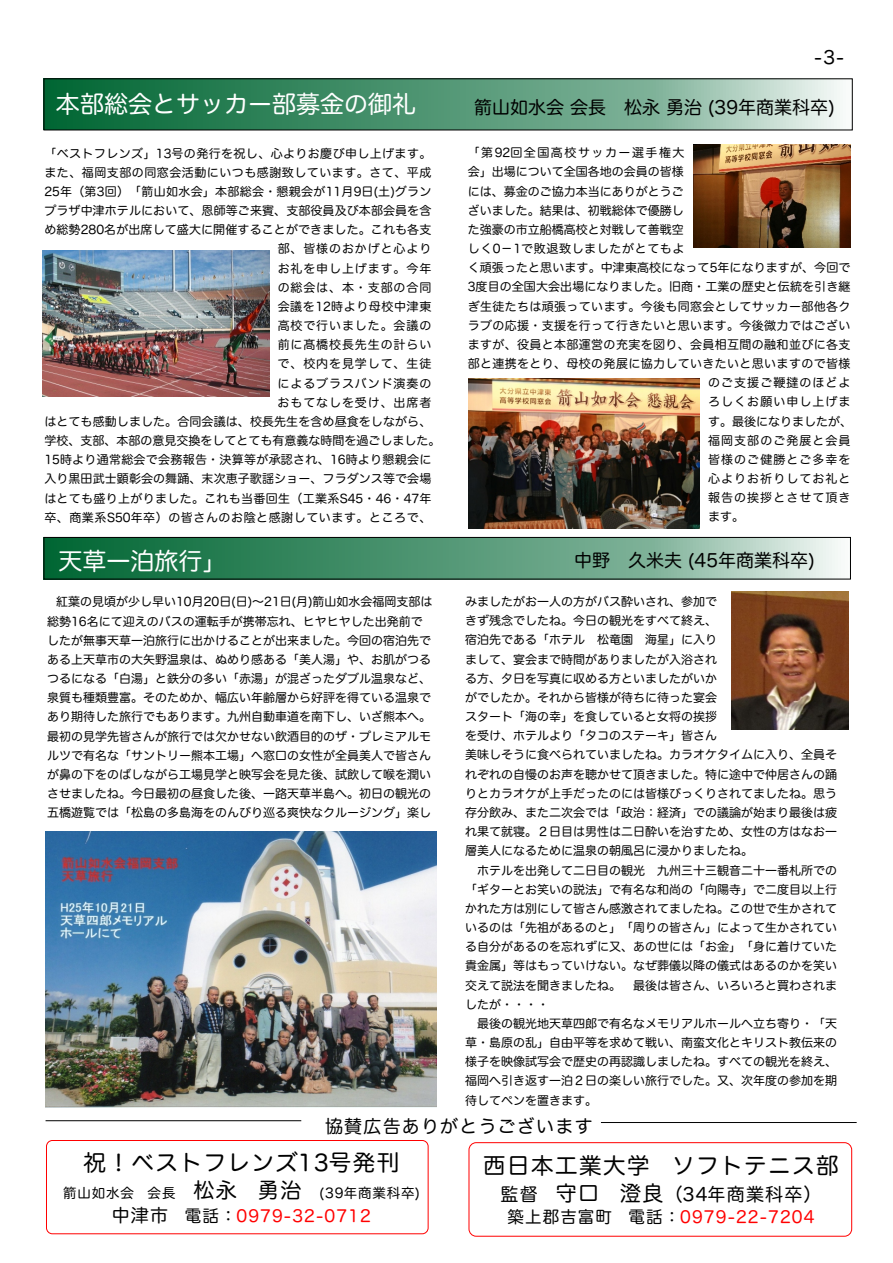
<style>
.page{position:relative;width:893px;height:1263px;background:#fff}
.page>*{position:absolute;margin:0;border:0;box-sizing:border-box;transform-origin:0 0}
.t1{font:24px "Hira Maru Pro W4";color:#fff}
.t2{font:22.5px "Hira Maru Pro W4";letter-spacing:.065em;color:#000}
.t3{font:18px "Hira Maru Pro W4";color:#000}
.t4{font:18px "Hira Maru Pro W4";letter-spacing:.065em;color:#000}
.t5{font:16.5px "Hira Maru Pro W4";letter-spacing:.065em;color:#f00}
.t6{font:13.5px "Hira Maru Pro W4";letter-spacing:.065em;color:#000}
.t7{font:12px/19.2px "Hira Maru Pro W4";color:#000}
.t8{font:12px "Hira Maru Pro W4";letter-spacing:.03em;color:#000}
.t9{font:12px "Hira Maru Pro W4";letter-spacing:.025em;color:#000}
.t10{font:12px "Hira Maru Pro W4";letter-spacing:.075em;color:#000}
.t11{font:12px "Hira Maru Pro W4";letter-spacing:.085em;color:#000}
.t12{font:12px "Hira Maru Pro W4";letter-spacing:.035em;color:#000}
.t13{font:12px "Hira Maru Pro W4";letter-spacing:.045em;color:#000}
.t14{font:12px "Hira Maru Pro W4";letter-spacing:.04em;color:#000}
.t15{font:12px "Hira Maru Pro W4";letter-spacing:.05em;color:#000}
.t16{font:12px "Hira Maru Pro W4";letter-spacing:.125em;color:#000}
.s1{font-size:21px}
.s2{font-size:18px;color:#000}
.s3{color:#000}
</style>
<div class="page">
<svg style="left:46px;top:539px;width:792px;height:38px;background:#5b9d7c"></svg>
<div style="left:44px;top:537px;width:807px;height:42px;border:1px solid #000"></div>
<hr style="left:46px;top:1120px;width:255px;height:1px;background:#000">
<svg style="left:46px;top:80px;width:794px;height:48px;background:#5b9d7c"></svg>
<div style="left:44px;top:78px;width:809px;height:52px;border:1px solid #000"></div>
<hr style="left:601px;top:1122px;width:256px;height:1px;background:#000">
<img style="left:693px;top:145px;width:157px;height:103px">
<img style="left:43px;top:250px;width:226px;height:146px">
<img style="left:468px;top:379px;width:232px;height:149px">
<div style="left:46px;top:1140px;width:383px;height:94px;border:1px solid #f00;border-radius:6px"></div>
<div style="left:469px;top:1142px;width:383px;height:94px;border:1px solid #f00;border-radius:7px"></div>
<img style="left:46px;top:831px;width:391px;height:276px">
<img style="left:732px;top:592px;width:116px;height:137px">
<h3 class="t3" style="left:814px;top:48px;width:32px">-3-</h3>
<h1 class="t1" style="left:56px;top:92px;width:362px">本部総会とサッカー部募金の御礼</h1>
<h3 class="t3" style="left:474px;top:98px;width:362px">箭山如水会会長　松永勇治 (39年商業科卒)</h3>
<p class="t12" style="left:44px;top:147px;width:388px">「ベストフレンズ」13号の発行を祝し、心よりお慶び申し上げます。</p>
<p class="t14" style="left:44px;top:166px;width:388px">また、福岡支部の同窓会活動にいつも感謝致しています。さて、平成</p>
<p class="t9" style="left:44px;top:185px;width:388px">25年（第3回）「箭山如水会」本部総会・懇親会が11月9日(土)グラン</p>
<p class="t7" style="left:44px;top:201px;width:388px">プラザ中津ホテルにおいて、恩師等ご来賓、支部役員及び本部会員を含</p>
<p class="t7" style="left:44px;top:220px;width:388px">め総勢280名が出席して盛大に開催することができました。これも各支</p>
<p class="t10" style="left:278px;top:243px;width:155px">部、皆様のおかげと心より</p>
<p class="t10" style="left:278px;top:262px;width:155px">お礼を申し上げます。今年</p>
<p class="t10" style="left:278px;top:281px;width:155px">の総会は、本・支部の合同</p>
<p class="t15" style="left:278px;top:300px;width:155px">会議を12時より母校中津東</p>
<p class="t10" style="left:278px;top:320px;width:155px">高校で行いました。会議の</p>
<p class="t10" style="left:278px;top:339px;width:155px">前に髙橋校長先生の計らい</p>
<p class="t10" style="left:278px;top:358px;width:155px">で、校内を見学して、生徒</p>
<p class="t10" style="left:278px;top:377px;width:155px">によるブラスバンド演奏の</p>
<p class="t10" style="left:278px;top:396px;width:155px">おもてなしを受け、出席者</p>
<p class="t7" style="left:44px;top:412px;width:388px">はとても感動しました。合同会議は、校長先生を含め昼食をしながら、</p>
<p class="t7" style="left:44px;top:431px;width:397px">学校、支部、本部の意見交換をしてとても有意義な時間を過ごしました。</p>
<p class="t9" style="left:44px;top:454px;width:388px">15時より通常総会で会務報告・決算等が承認され、16時より懇親会に</p>
<p class="t7" style="left:44px;top:469px;width:388px">入り黒田武士顕彰会の舞踊、末次恵子歌謡ショー、フラダンス等で会場</p>
<p class="t9" style="left:44px;top:492px;width:388px">はとても盛り上がりました。これも当番回生（工業系S45・46・47年</p>
<p class="t13" style="left:44px;top:511px;width:388px">卒、商業系S50年卒）の皆さんのお陰と感謝しています。ところで、</p>
<h1 class="t1" style="left:59px;top:548px;width:169px">天草一泊旅行」</h1>
<p class="t7" style="left:47px;top:592px;width:387px;text-indent:9px">紅葉の見頃が少し早い10月20日(日)～21日(月)箭山如水会福岡支部は総勢16名にて迎えのバスの運転手が携帯忘れ、ヒヤヒヤした出発前でしたが無事天草一泊旅行に出かけることが出来ました。今回の宿泊先である上天草市の大矢野温泉は、ぬめり感ある「美人湯」や、お肌がつるつるになる「白湯」と鉄分の多い「赤湯」が混ざったダブル温泉など、泉質も種類豊富。そのためか、幅広い年齢層から好評を得ている温泉であり期待した旅行でもあります。九州自動車道を南下し、いざ熊本へ。最初の見学先皆さんが旅行では欠かせない飲酒目的のザ・プレミアルモルツで有名な「サントリー熊本工場」へ窓口の女性が全員美人で皆さんが鼻の下をのばしながら工場見学と映写会を見た後、試飲して喉を潤いさせましたね。今日最初の昼食した後、一路天草半島へ。初日の観光の五橋遊覧では「松島の多島海をのんびり巡る爽快なクルージング」楽し</p>
<p class="t7" style="left:465px;top:592px;width:373px">みましたがお一人の方がバス酔いされ、参加で<br>きず残念でしたね。今日の観光をすべて終え、<br>宿泊先である「ホテル　松竜園　海星」に入り<br>まして、宴会まで時間がありましたが入浴され<br>る方、夕日を写真に収める方といましたがいか<br>がでしたか。それから皆様が待ちに待った宴会<br>スタート「海の幸」を食していると女将の挨拶<br>を受け、ホテルより「タコのステーキ」皆さん<br>美味しそうに食べられていましたね。カラオケタイムに入り、全員それぞれの自慢のお声を聴かせて頂きました。特に途中で仲居さんの踊りとカラオケが上手だったのには皆様びっくりされてましたね。思う存分飲み、また二次会では「政治：経済」での議論が始まり最後は疲れ果て就寝。２日目は男性は二日酔いを治すため、女性の方はなお一層美人になるために温泉の朝風呂に浸かりましたね。<br>　ホテルを出発して二日目の観光　九州三十三観音二十一番札所での「ギターとお笑いの説法」で有名な和尚の「向陽寺」で二度目以上行かれた方は別にして皆さん感激されてましたね。この世で生かされているのは「先祖があるのと」「周りの皆さん」によって生かされている自分があるのを忘れずに又、あの世には「お金」「身に着けていた貴金属」等はもっていけない。なぜ葬儀以降の儀式はあるのかを笑い交えて説法を聞きましたね。　最後は皆さん、いろいろと買わされましたが・・・・<br>　最後の観光地天草四郎で有名なメモリアルホールへ立ち寄り・「天草・島原の乱」自由平等を求めて戦い、南蛮文化とキリスト教伝来の様子を映像試写会で歴史の再認識しましたね。すべての観光を終え、福岡へ引き返す一泊２日の楽しい旅行でした。又、次年度の参加を期待してペンを置きます。</p>
<p class="t16" style="left:468px;top:147px;width:218px">「第92回全国高校サッカー選手権大</p>
<p class="t7" style="left:468px;top:162px;width:217px">会」出場について全国各地の会員の皆様</p>
<p class="t7" style="left:468px;top:181px;width:217px">には、募金のご協力本当にありがとうご</p>
<p class="t7" style="left:468px;top:201px;width:217px">ざいました。結果は、初戦総体で優勝し</p>
<p class="t7" style="left:468px;top:220px;width:217px">た強豪の市立船橋高校と対戦して善戦空</p>
<p class="t15" style="left:468px;top:242px;width:218px">しく0－1で敗退致しましたがとてもよ</p>
<p class="t7" style="left:468px;top:258px;width:384px">く頑張ったと思います。中津東高校になって5年になりますが、今回で</p>
<p class="t7" style="left:468px;top:277px;width:384px">3度目の全国大会出場になりました。旧商・工業の歴史と伝統を引き継</p>
<p class="t8" style="left:468px;top:300px;width:384px">ぎ生徒たちは頑張っています。今後も同窓会としてサッカー部他各ク</p>
<p class="t8" style="left:468px;top:319px;width:384px">ラブの応援・支援を行って行きたいと思います。今後微力ではござい</p>
<p class="t8" style="left:468px;top:338px;width:384px">ますが、役員と本部運営の充実を図り、会員相互間の融和並びに各支</p>
<p class="t8" style="left:468px;top:357px;width:384px">部と連携をとり、母校の発展に協力していきたいと思いますので皆様</p>
<p class="t11" style="left:708px;top:377px;width:144px">のご支援ご鞭撻のほどよ</p>
<p class="t11" style="left:708px;top:396px;width:144px">ろしくお願い申し上げま</p>
<p class="t7" style="left:708px;top:411px;width:145px">す。最後になりましたが、</p>
<p class="t11" style="left:708px;top:434px;width:144px">福岡支部のご発展と会員</p>
<p class="t11" style="left:708px;top:453px;width:144px">皆様のご健勝とご多幸を</p>
<p class="t11" style="left:708px;top:472px;width:144px">心よりお祈りしてお礼と</p>
<p class="t11" style="left:708px;top:492px;width:144px">報告の挨拶とさせて頂き</p>
<p class="t7" style="left:708px;top:507px;width:37px">ます。</p>
<h3 class="t3" style="left:574px;top:551px;width:242px">中野　久米夫 (45年商業科卒)</h3>
<h3 class="t4" style="left:325px;top:1117px;width:269px">協賛広告ありがとうございます</h3>
<h2 class="t2" style="left:83px;top:1151px;width:317px">祝！ベストフレンズ13号発刊</h2>
<p class="t6" style="left:63px;top:1186px;width:358px">箭山如水会　会長 <span class="s1">松永　勇治</span> (39年商業科卒)</p>
<h3 class="t5" style="left:112px;top:1207px;width:260px"><span class="s2">中津市</span><span class="s3">　電話：</span>0979-32-0712</h3>
<h2 class="t2" style="left:483px;top:1154px;width:357px">西日本工業大学　ソフトテニス部</h2>
<h3 class="t4" style="left:500px;top:1185px;width:323px">監督　<span class="s1">守口　澄良</span>（34年商業科卒）</h3>
<h3 class="t5" style="left:508px;top:1209px;width:308px"><span class="s3">築上郡吉富町　電話：</span>0979-22-7204</h3>
</div>
